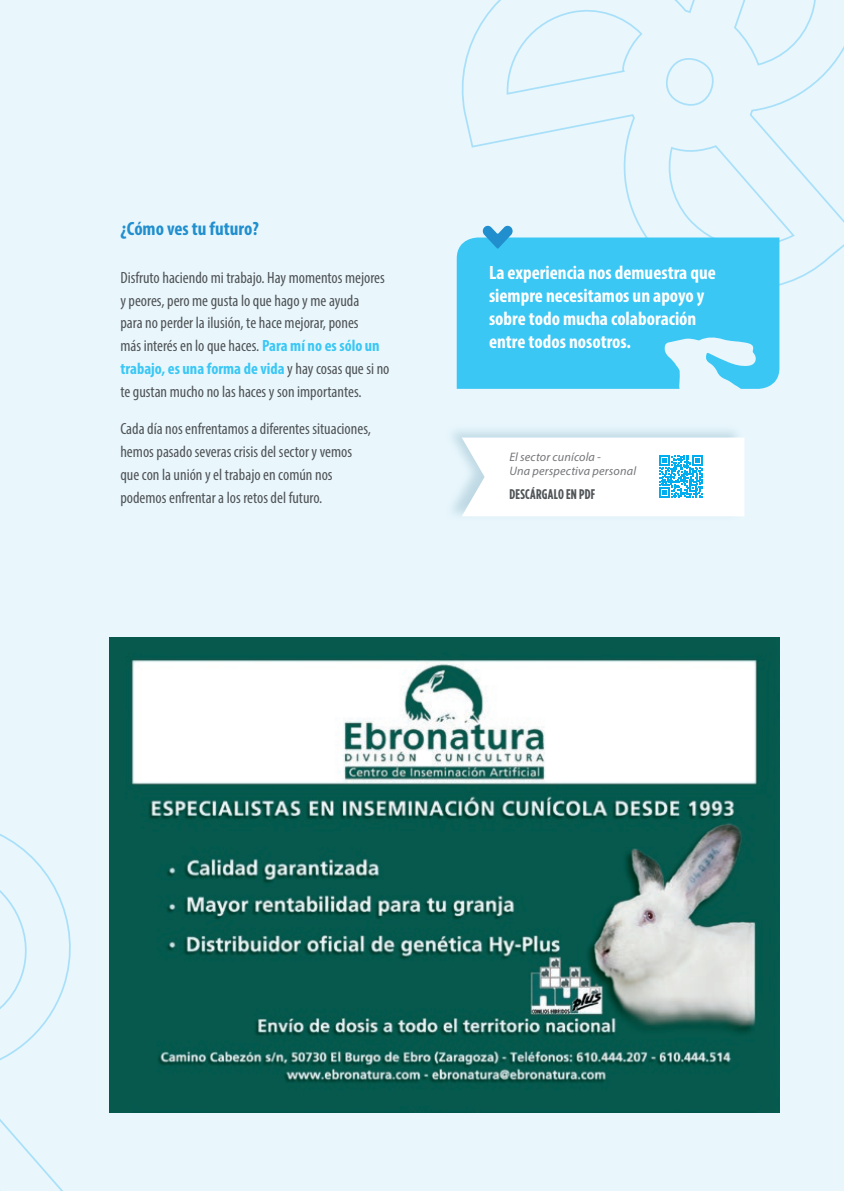
<style>
.page{position:relative;width:844px;height:1191px;background:#fff}
.page>*{position:absolute;margin:0;border:0;box-sizing:border-box;transform-origin:0 0}
.t1{font:700 condensed 19.25px/22.8px "Myriad Pro";color:#fff}
.t2{font:700 condensed 19.25px "Myriad Pro";color:#218fce}
.t3{font:condensed 16.28px/22.8px "Myriad Pro";color:#505457}
.t4{font:700 14px "Gotham Condensed";letter-spacing:.015em;color:#505457}
.t5{font:italic 12.25px/14px "Myriad Pro";letter-spacing:.01em;color:#757679}
.s1{font-weight:700;color:#3bc7f4}
</style>
<div class="page">
<div style="left:0;top:0;width:843px;height:1191px;background:#e9f7fd"></div>
<svg style="left:461px;top:0;width:382px;height:292px"></svg>
<div style="left:456px;top:237px;width:323px;height:152px;background:#3bc7f4"></div>
<svg style="left:482px;top:224px;width:30px;height:25px"></svg>
<img style="left:109px;top:637px;width:670px;height:475px">
<div style="left:444px;top:424px;width:300px;height:98px;background:#538da5;opacity:.28"></div>
<svg style="left:461px;top:336px;width:300px;height:180px"></svg>
<svg style="left:0;top:834px;width:71px;height:357px"></svg>
<p class="t2" style="left:120px;top:217px;width:140px">¿Cómo ves tu futuro?</p>
<p class="t3" style="left:120px;top:266px;width:270px">Disfruto haciendo mi trabajo. Hay momentos mejores y peores, pero me gusta lo que hago y me ayuda<br>para no perder la ilusión, te hace mejorar, pones<br>más interés en lo que haces. <span class="s1">Para mí no es sólo un trabajo, es una forma de vida</span> y hay cosas que si no te gustan mucho no las haces y son importantes.</p>
<p class="t3" style="left:120px;top:417px;width:252px">Cada día nos enfrentamos a diferentes situaciones, hemos pasado severas crisis del sector y vemos que con la unión y el trabajo en común nos podemos enfrentar a los retos del futuro.</p>
<p class="t1" style="left:489px;top:261px;width:228px">La experiencia nos demuestra que siempre necesitamos un apoyo y sobre todo mucha colaboración entre todos nosotros.</p>
<p class="t5" style="left:509px;top:449px;width:128px">El sector cunícola -<br>Una perspectiva personal</p>
<p class="t4" style="left:509px;top:485px;width:87px">DESCÁRGALO EN PDF</p>
</div>
